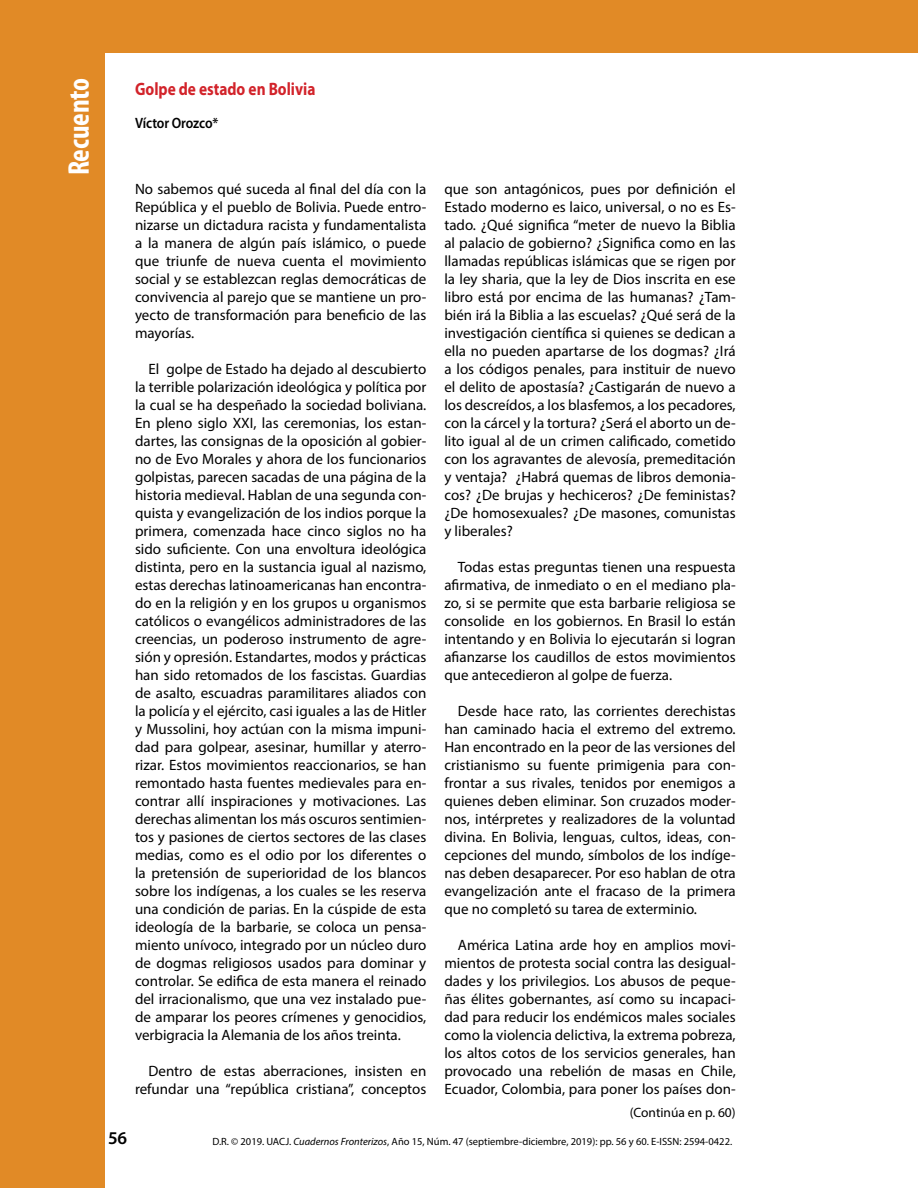
<style>
.page{position:relative;width:918px;height:1188px;background:#fff}
.page>*{position:absolute;margin:0;border:0;box-sizing:border-box;transform-origin:0 0}
.t1{font:700 condensed 30px "Myriad Pro";letter-spacing:-.005em;color:#fff}
.t2{font:700 18px "Myriad Pro";color:#d2232a;scale:.85 1}
.t3{font:600 18px "Myriad Pro";color:#000}
.t4{font:15px/18px "Myriad Pro";color:#000;text-align:justify}
.t5{font:600 15px "Myriad Pro";letter-spacing:-.01em;color:#000;scale:.9 1}
.t6{font:13.5px "Myriad Pro";color:#000}
.t7{font:10.5px "Myriad Pro";color:#000}
.s1{font-style:italic}
</style>
<div class="page">
<div style="left:28px;top:0;width:889px;height:52px;background:#e18a26"></div>
<div style="left:0;top:0;width:105px;height:1188px;background:#e18a26"></div>
<h1 class="t1" style="left:60px;top:175px;width:99px;rotate:-90deg">Recuento</h1>
<p class="t2" style="left:135px;top:77px;width:214px">Golpe de estado en Bolivia</p>
<p class="t5" style="left:135px;top:113px;width:94px">Víctor Orozco*</p>
<p class="t4" style="left:135px;top:180px;width:293px">No sabemos qué suceda al final del día con la República y el pueblo de Bolivia. Puede entro&shy;nizarse un dictadura racista y fundamentalista a la manera de algún país islámico, o puede que triunfe de nueva cuenta el movimiento social y se establezcan reglas democráticas de convivencia al parejo que se mantiene un pro&shy;yecto de transformación para beneficio de las mayorías.</p>
<p class="t4" style="left:135px;top:360px;width:293px;text-indent:14px">El golpe de Estado ha dejado al descubierto la terrible polarización ideológica y política por la cual se ha despeñado la sociedad boliviana.<br>En pleno siglo XXI, las ceremonias, los estan&shy;dartes, las consignas de la oposición al gobier&shy;no de Evo Morales y ahora de los funcionarios golpistas, parecen sacadas de una página de la historia medieval. Hablan de una segunda con&shy;quista y evangelización de los indios porque la primera, comenzada hace cinco siglos no ha sido suficiente. Con una envoltura ideológica distinta, pero en la sustancia igual al nazismo, estas derechas latinoamericanas han encontra&shy;do en la religión y en los grupos u organismos católicos o evangélicos administradores de las creencias, un poderoso instrumento de agre&shy;sión y opresión. Estandartes, modos y prácticas han sido retomados de los fascistas. Guardias de asalto, escuadras paramilitares aliados con la policía y el ejército, casi iguales a las de Hitler y Mussolini, hoy actúan con la misma impuni&shy;dad para golpear, asesinar, humillar y aterro&shy;rizar. Estos movimientos reaccionarios, se han remontado hasta fuentes medievales para en&shy;contrar allí inspiraciones y motivaciones. Las derechas alimentan los más oscuros sentimien&shy;tos y pasiones de ciertos sectores de las clases medias, como es el odio por los diferentes o la pretensión de superioridad de los blancos sobre los indígenas, a los cuales se les reserva una condición de parias. En la cúspide de esta ideología de la barbarie, se coloca un pensa&shy;miento unívoco, integrado por un núcleo duro de dogmas religiosos usados para dominar y controlar. Se edifica de esta manera el reinado del irracionalismo, que una vez instalado pue&shy;de amparar los peores crímenes y genocidios, verbigracia la Alemania de los años treinta.</p>
<p class="t4" style="left:135px;top:1062px;width:293px;text-align:right">Dentro de estas aberraciones, insisten en refundar una “república cristiana”, conceptos</p>
<p class="t4" style="left:444px;top:180px;width:293px">que son antagónicos, pues por definición el Estado moderno es laico, universal, o no es Es&shy;tado. ¿Qué significa “meter de nuevo la Biblia al palacio de gobierno? ¿Significa como en las llamadas repúblicas islámicas que se rigen por la ley sharia, que la ley de Dios inscrita en ese libro está por encima de las humanas? ¿Tam&shy;bién irá la Biblia a las escuelas? ¿Qué será de la investigación científica si quienes se dedican a ella no pueden apartarse de los dogmas? ¿Irá a los códigos penales, para instituir de nuevo el delito de apostasía? ¿Castigarán de nuevo a los descreídos, a los blasfemos, a los pecadores, con la cárcel y la tortura? ¿Será el aborto un de&shy;lito igual al de un crimen calificado, cometido con los agravantes de alevosía, premeditación y ventaja? ¿Habrá quemas de libros demonia&shy;cos? ¿De brujas y hechiceros? ¿De feministas? ¿De homosexuales? ¿De masones, comunistas y liberales?</p>
<p class="t4" style="left:444px;top:558px;width:293px;text-indent:14px">Todas estas preguntas tienen una respuesta afirmativa, de inmediato o en el mediano pla&shy;zo, si se permite que esta barbarie religiosa se consolide en los gobiernos. En Brasil lo están intentando y en Bolivia lo ejecutarán si logran afianzarse los caudillos de estos movimientos que antecedieron al golpe de fuerza.</p>
<p class="t4" style="left:444px;top:702px;width:293px;text-indent:14px">Desde hace rato, las corrientes derechistas han caminado hacia el extremo del extremo.<br>Han encontrado en la peor de las versiones del cristianismo su fuente primigenia para con&shy;frontar a sus rivales, tenidos por enemigos a quienes deben eliminar. Son cruzados moder&shy;nos, intérpretes y realizadores de la voluntad divina. En Bolivia, lenguas, cultos, ideas, con&shy;cepciones del mundo, símbolos de los indíge&shy;nas deben desaparecer. Por eso hablan de otra evangelización ante el fracaso de la primera que no completó su tarea de exterminio.</p>
<p class="t4" style="left:444px;top:936px;width:293px;text-indent:14px">América Latina arde hoy en amplios movi&shy;mientos de protesta social contra las desigual&shy;dades y los privilegios. Los abusos de peque&shy;ñas élites gobernantes, así como su incapaci&shy;dad para reducir los endémicos males sociales como la violencia delictiva, la extrema pobreza, los altos cotos de los servicios generales, han provocado una rebelión de masas en Chile, Ecuador, Colombia, para poner los países don-</p>
<p class="t6" style="left:630px;top:1104px;width:107px">(Continúa en p. 60)</p>
<p class="t3" style="left:108px;top:1127px;width:21px">56</p>
<p class="t7" style="left:212px;top:1135px;width:521px">D.R. © 2019. UACJ. <span class="s1">Cuadernos Fronterizos</span>, Año 15, Núm. 47 (septiembre-diciembre, 2019): pp. 56 y 60. E-ISSN: 2594-0422.</p>
</div>
